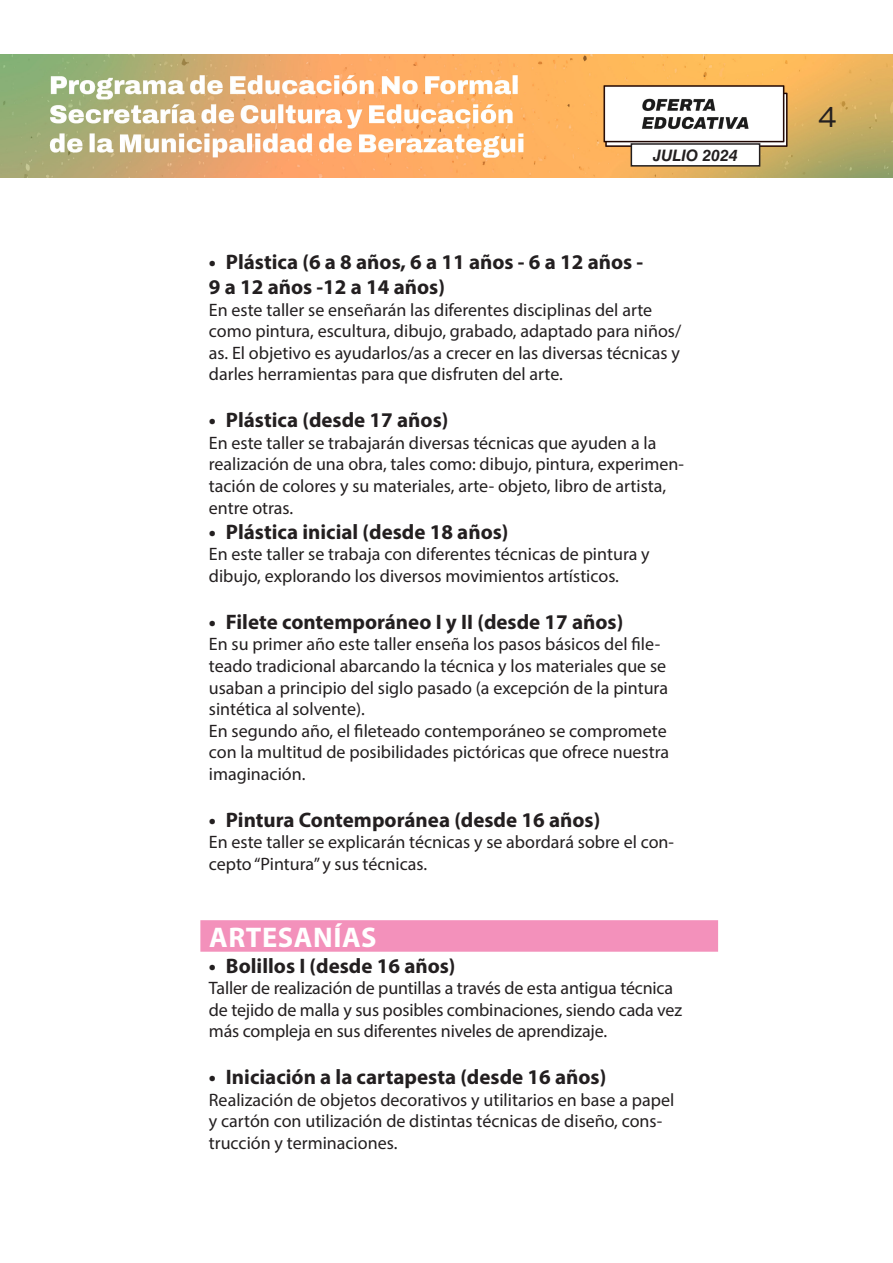
<style>
.page{position:relative;width:893px;height:1263px;background:#fff}
.page>*{position:absolute;margin:0;border:0;box-sizing:border-box;transform-origin:0 0}
.Titulo_-_Copia{font:700 28.5px "Myriad Pro";letter-spacing:.02em;color:#fff}
.t1{font:28.5px "Amsi Pro";color:#231f20}
.t2{font:700 21px/25.2px "Myriad Pro";color:#231f20}
.t3{font:18px/21.6px "Myriad Pro";color:#231f20}
.t4{font:italic 700 15.9px "Helvetica LT Std";color:#231f20}
</style>
<div class="page">
<img style="left:0;top:54px;width:892px;height:123px">
<div style="left:631px;top:144px;width:129px;height:22px;background:#fff"></div>
<div style="left:631px;top:143px;width:129px;height:24px;border:2px solid #231f20"></div>
<div style="left:200px;top:920px;width:518px;height:32px;background:#f391bb"></div>
<p class="t4" style="left:653px;top:145px;width:86px">JULIO 2024</p>
<p class="t2" style="left:209px;top:248px;width:436px">• Plástica (6 a 8 años, 6 a 11 años - 6 a 12 años -<br>9 a 12 años -12 a 14 años)</p>
<p class="t3" style="left:209px;top:298px;width:474px">En este taller se enseñarán las diferentes disciplinas del arte como pintura, escultura, dibujo, grabado, adaptado para niños/ as. El objetivo es ayudarlos/as a crecer en las diversas técnicas y darles herramientas para que disfruten del arte.</p>
<p class="t2" style="left:209px;top:407px;width:241px">• Plástica (desde 17 años)</p>
<p class="t3" style="left:209px;top:432px;width:477px">En este taller se trabajarán diversas técnicas que ayuden a la realización de una obra, tales como: dibujo, pintura, experimen&shy;tación de colores y su materiales, arte- objeto, libro de artista, entre otras.</p>
<p class="t2" style="left:209px;top:518px;width:301px">• Plástica inicial (desde 18 años)</p>
<p class="t3" style="left:209px;top:543px;width:442px">En este taller se trabaja con diferentes técnicas de pintura y dibujo, explorando los diversos movimientos artísticos.</p>
<p class="t2" style="left:209px;top:608px;width:416px">• Filete contemporáneo I y II (desde 17 años)</p>
<p class="t3" style="left:209px;top:633px;width:461px">En su primer año este taller enseña los pasos básicos del file&shy;teado tradicional abarcando la técnica y los materiales que se usaban a principio del siglo pasado (a excepción de la pintura sintética al solvente).</p>
<p class="t3" style="left:209px;top:720px;width:462px">En segundo año, el fileteado contemporáneo se compromete con la multitud de posibilidades pictóricas que ofrece nuestra imaginación.</p>
<p class="t2" style="left:209px;top:806px;width:393px">• Pintura Contemporánea (desde 16 años)</p>
<p class="t3" style="left:209px;top:831px;width:467px">En este taller se explicarán técnicas y se abordará sobre el con&shy;cepto “Pintura” y sus técnicas.</p>
<p class="Titulo_-_Copia" style="left:209px;top:919px;width:169px">ARTESANÍAS</p>
<p class="t2" style="left:209px;top:952px;width:248px">• Bolillos I (desde 16 años)</p>
<p class="t3" style="left:209px;top:977px;width:475px">Taller de realización de puntillas a través de esta antigua técnica de tejido de malla y sus posibles combinaciones, siendo cada vez más compleja en sus diferentes niveles de aprendizaje.</p>
<p class="t2" style="left:209px;top:1064px;width:399px">• Iniciación a la cartapesta (desde 16 años)</p>
<p class="t3" style="left:209px;top:1089px;width:467px">Realización de objetos decorativos y utilitarios en base a papel y cartón con utilización de distintas técnicas de diseño, cons&shy;trucción y terminaciones.</p>
<h1 class="t1" style="left:818px;top:97px;width:20px">4</h1>
</div>
